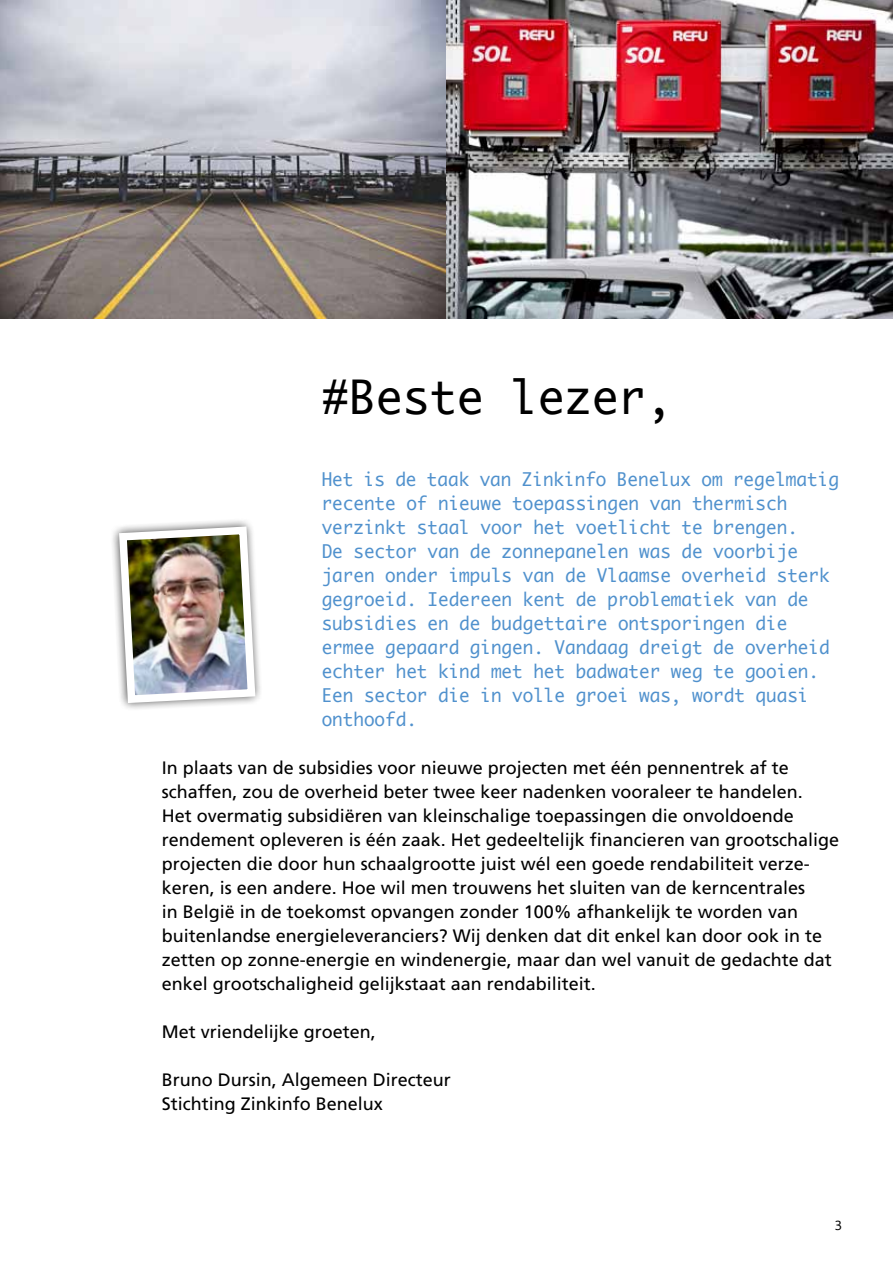
<style>
.page{position:relative;width:893px;height:1263px;background:#fff}
.page>*{position:absolute;margin:0;border:0;box-sizing:border-box;transform-origin:0 0}
.t1{font:45px "Monaco";color:#000}
.t2{font:18px/24px "Frutiger LT Std";color:#000}
.t3{font:18px/24px "Monaco";color:#5091cd}
.t4{font:12px "Monaco";color:#000}
</style>
<div class="page">
<img style="left:112px;top:520px;width:149px;height:189px">
<img style="left:0;top:0;width:446px;height:318px">
<img style="left:446px;top:0;width:447px;height:318px">
<h1 class="t1" style="left:322px;top:359px;width:352px">#Beste lezer,</h1>
<p class="t3" style="left:322px;top:467px;width:519px">Het is de taak van Zinkinfo Benelux om regelmatig recente of nieuwe toepassingen van thermisch verzinkt staal voor het voetlicht te brengen.<br>De sector van de zonnepanelen was de voorbije jaren onder impuls van de Vlaamse overheid sterk gegroeid. Iedereen kent de problematiek van de subsidies en de budgettaire ontsporingen die ermee gepaard gingen. Vandaag dreigt de overheid echter het kind met het badwater weg te gooien.<br>Een sector die in volle groei was, wordt quasi onthoofd.</p>
<p class="t2" style="left:162px;top:756px;width:679px">In plaats van de subsidies voor nieuwe projecten met één pennentrek af te schaffen, zou de overheid beter twee keer nadenken vooraleer te handelen.<br>Het overmatig subsidiëren van kleinschalige toepassingen die onvoldoende rendement opleveren is één zaak. Het gedeeltelijk financieren van grootschalige projecten die door hun schaalgrootte juist wél een goede rendabiliteit verze&shy;keren, is een andere. Hoe wil men trouwens het sluiten van de kerncentrales<br>in België in de toekomst opvangen zonder 100% afhankelijk te worden van buitenlandse energieleveranciers? Wij denken dat dit enkel kan door ook in te zetten op zonne-energie en windenergie, maar dan wel vanuit de gedachte dat enkel grootschaligheid gelijkstaat aan rendabiliteit.</p>
<p class="t2" style="left:162px;top:1020px;width:216px">Met vriendelijke groeten,</p>
<p class="t2" style="left:162px;top:1068px;width:291px">Bruno Dursin, Algemeen Directeur<br>Stichting Zinkinfo Benelux</p>
<p class="t4" style="left:835px;top:1215px;width:9px">3</p>
</div>
